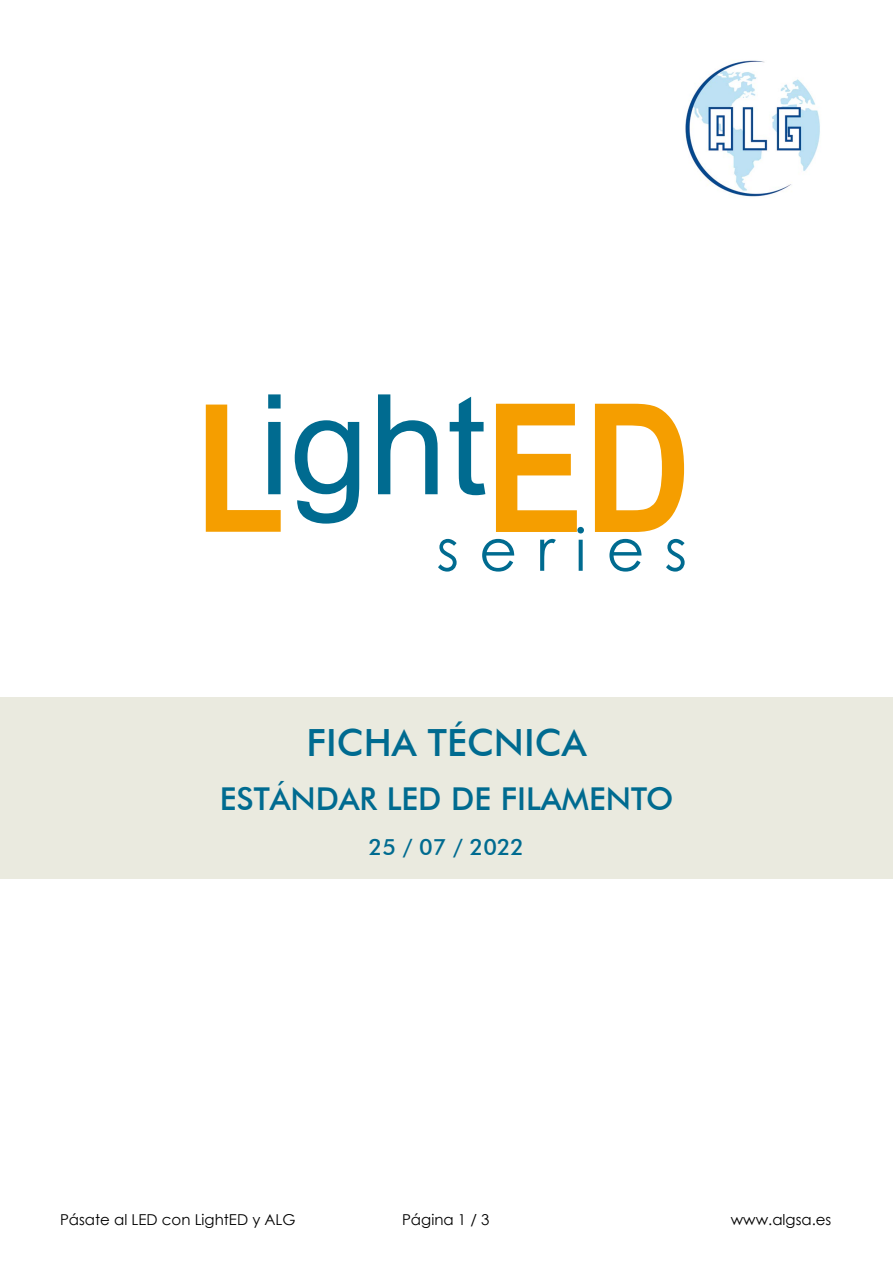
<style>
.page{position:relative;width:893px;height:1263px;background:#fff}
.page>*{position:absolute;margin:0;border:0;box-sizing:border-box;transform-origin:0 0}
.t1{font:58.5px "Century Gothic";letter-spacing:.34em;color:#006b90}
.t2{font:500 37.5px "Futura BT";color:#006b90}
.t3{font:500 31.5px "Futura BT";color:#006b90}
.t4{font:500 22.5px "Futura BT";color:#006b90}
.t5{font:15px "Century Gothic";color:#000}
</style>
<div class="page">
<div style="left:0;top:697px;width:893px;height:182px;background:#eaeadf"></div>
<img style="left:685px;top:60px;width:135px;height:137px">
<svg style="left:206px;top:394px;width:75px;height:138px"></svg>
<svg style="left:295px;top:420px;width:64px;height:104px"></svg>
<svg style="left:378px;top:394px;width:60px;height:100px"></svg>
<svg style="left:450px;top:397px;width:35px;height:98px"></svg>
<svg style="left:496px;top:404px;width:81px;height:128px"></svg>
<svg style="left:595px;top:404px;width:89px;height:128px"></svg>
<h1 class="t1" style="left:436px;top:509px;width:252px">series</h1>
<h2 class="t2" style="left:306px;top:719px;width:282px">FICHA TÉCNICA</h2>
<h3 class="t3" style="left:220px;top:780px;width:455px">ESTÁNDAR LED DE FILAMENTO</h3>
<h3 class="t4" style="left:369px;top:833px;width:157px">25 / 07 / 2022</h3>
<p class="t5" style="left:60px;top:1209px;width:237px">Pásate al LED con LightED y ALG</p>
<p class="t5" style="left:402px;top:1209px;width:89px">Página 1 / 3</p>
<p class="t5" style="left:731px;top:1209px;width:102px">www.algsa.es</p>
</div>
